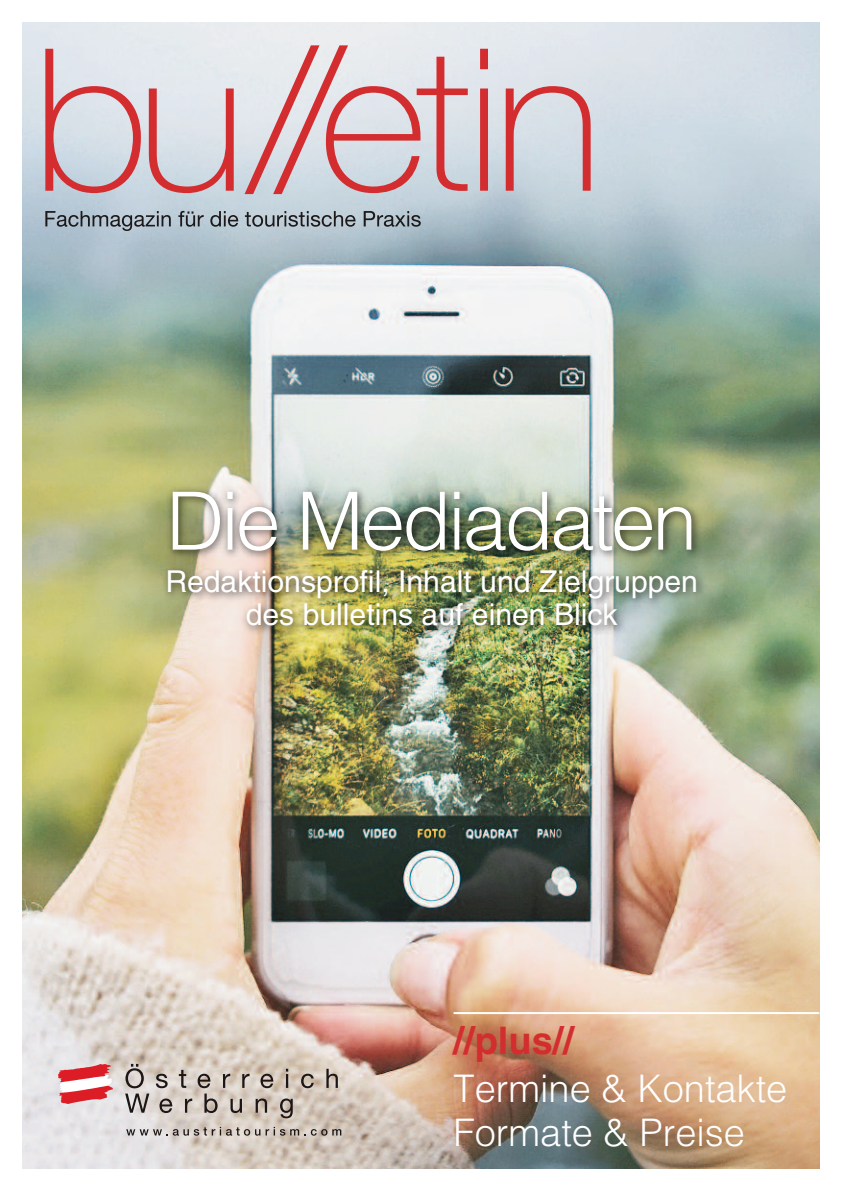
<style>
.page{position:relative;width:842px;height:1191px;background:#fff}
.page>*{position:absolute;margin:0;border:0;box-sizing:border-box;transform-origin:0 0}
.t1{font:300 80.4px "Helvetica LT Std";letter-spacing:-.04em;color:#fff}
.t2{font:300 38px/44px "Helvetica LT Std";color:#fff}
.t3{font:700 38px "Helvetica LT Std";color:#d32d30}
.t4{font:30.2px/33.4px "Helvetica LT Std";color:#fff;text-align:center}
</style>
<div class="page">
<img style="left:23px;top:23px;width:796px;height:1145px">
<svg style="left:156px;top:1073px;width:12px;height:15px"></svg>
<svg style="left:179px;top:1069px;width:7px;height:19px"></svg>
<svg style="left:260px;top:1073px;width:13px;height:15px"></svg>
<svg style="left:286px;top:1068px;width:2px;height:20px"></svg>
<svg style="left:301px;top:1073px;width:13px;height:15px"></svg>
<svg style="left:326px;top:1068px;width:12px;height:20px"></svg>
<svg style="left:125px;top:1063px;width:24px;height:49px"></svg>
<svg style="left:159px;top:1098px;width:13px;height:15px"></svg>
<svg style="left:185px;top:1098px;width:7px;height:14px"></svg>
<svg style="left:198px;top:1073px;width:52px;height:40px;background:#b8aea6"></svg>
<svg style="left:256px;top:1098px;width:11px;height:14px"></svg>
<svg style="left:280px;top:1098px;width:13px;height:20px"></svg>
<svg style="left:126px;top:1126px;width:134px;height:9px"></svg>
<svg style="left:266px;top:1126px;width:75px;height:9px"></svg>
<svg style="left:58px;top:1064px;width:55px;height:40px"></svg>
<svg style="left:45px;top:211px;width:376px;height:20px;background:#96a2ab"></svg>
<svg style="left:45px;top:45px;width:546px;height:149px;background:#d8c0c6"></svg>
<hr style="left:454px;top:1012px;width:365px;height:2px;background:#fff">
<img style="left:107px;top:471px;width:654px;height:219px">
<h1 class="t1" style="left:166px;top:492px;width:532px">Die Mediadaten</h1>
<p class="t4" style="left:165px;top:567px;width:534px">Redaktionsprofil, inhalt und Zielgruppen des bulletins auf einen blick</p>
<p class="t3" style="left:454px;top:1026px;width:122px">//plus//</p>
<p class="t2" style="left:454px;top:1070px;width:335px">Termine &amp; Kontakte<br>Formate &amp; Preise</p>
</div>
